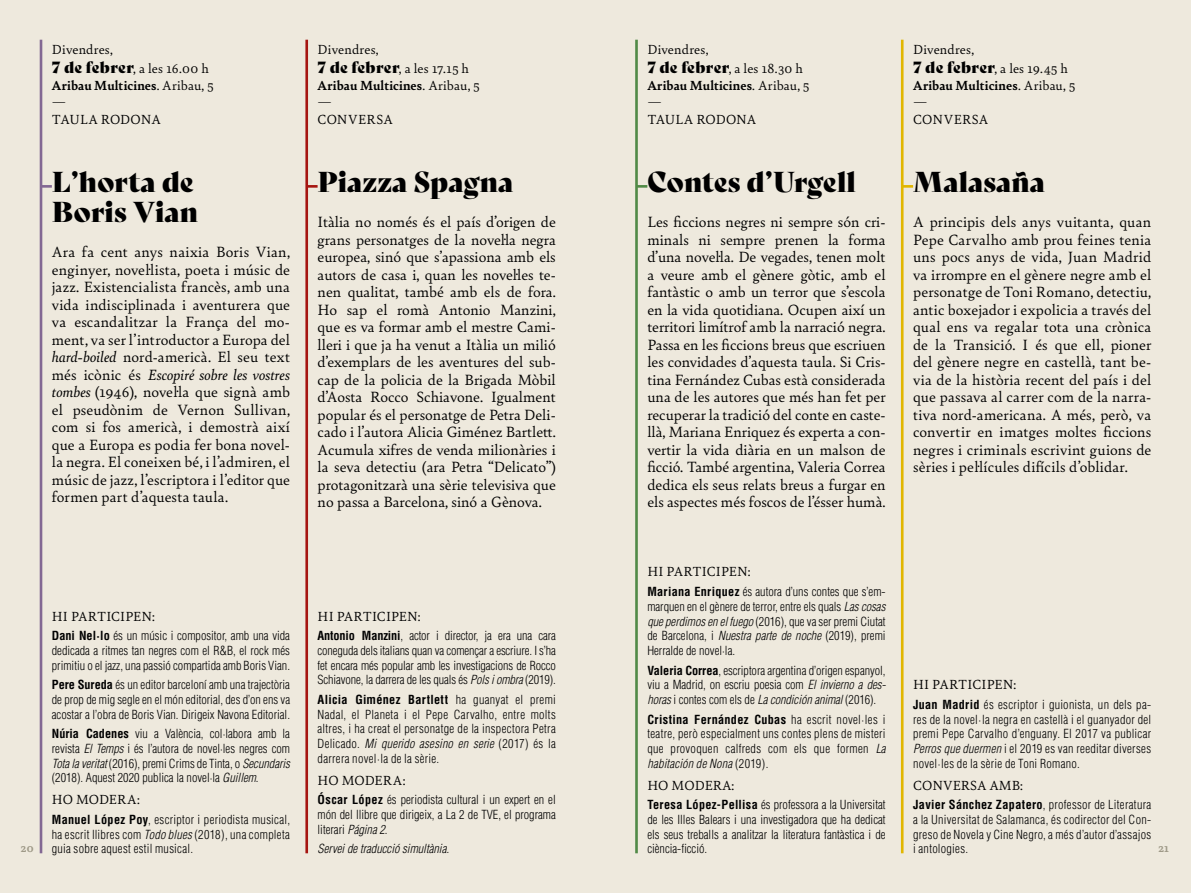
<style>
.page{position:relative;width:1191px;height:893px;background:#eee9dd}
.page>*{position:absolute;margin:0;border:0;box-sizing:border-box;transform-origin:0 0}
.t1{font:28px/29.8px "Bely Display";color:#000}
.t2{font:15.75px/17.5px "Bely";color:#000;text-align:justify}
.t3{font:14px/16.8px "Bely";letter-spacing:.01em;color:#000}
.t4{font:300 condensed 12.25px/14.7px "Helvetica";color:#000;text-align:justify}
.t5{font:italic 300 condensed 12.25px "Helvetica";color:#000}
.t6{font:700 12.25px "Bely";color:#9e9987}
.s1{font-family:"Bely Display";font-size:15.75px}
.s2{font-weight:700}
.s3{font-style:italic}
</style>
<div class="page">
<hr style="left:40px;top:40px;width:2px;height:813px;background:#836893">
<hr style="left:635px;top:40px;width:3px;height:813px;background:#518a47">
<hr style="left:305px;top:40px;width:3px;height:813px;background:#a61511">
<hr style="left:901px;top:40px;width:2px;height:813px;background:#e1b600">
<svg style="left:903px;top:185px;width:10px;height:3px"></svg>
<svg style="left:42px;top:185px;width:10px;height:3px"></svg>
<svg style="left:638px;top:185px;width:9px;height:3px"></svg>
<svg style="left:308px;top:185px;width:9px;height:3px"></svg>
<p class="t3" style="left:52px;top:39px;width:158px;line-height:18.9px">Divendres,<br><span class="s1">7 de febrer</span>, a les 16.00 h</p>
<p class="t3" style="left:52px;top:76px;width:163px"><span class="s2">Aribau Multicines</span>. Aribau, 5 —<br>TAULA RODONA</p>
<h1 class="t1" style="left:52px;top:165px;width:148px">L’horta de<br>Boris Vian</h1>
<p class="t2" style="left:52px;top:242px;width:240px">Ara fa cent anys naixia Boris Vian, enginyer, novel·lista, poeta i músic de jazz. Existencialista francès, amb una vida indisciplinada i aventurera que va escandalitzar la França del mo&shy;ment, va ser l’introductor a Europa del <span class="s3">hard-boiled</span> nord-americà. El seu text més icònic és <span class="s3">Escopiré sobre les vostres tombes</span> (1946), novel·la que signà amb el pseudònim de Vernon Sullivan, com si fos americà, i demostrà així que a Europa es podia fer bona novel· la negra. El coneixen bé, i l’admiren, el músic de jazz, l’escriptora i l’editor que formen part d’aquesta taula.</p>
<p class="t3" style="left:317px;top:39px;width:153px;line-height:18.9px">Divendres,<br><span class="s1">7 de febrer</span>, a les 17.15 h</p>
<p class="t3" style="left:317px;top:76px;width:163px"><span class="s2">Aribau Multicines</span>. Aribau, 5 —<br>CONVERSA</p>
<h1 class="t1" style="left:317px;top:165px;width:197px">Piazza Spagna</h1>
<p class="t2" style="left:317px;top:213px;width:240px">Itàlia no només és el país d’origen de grans personatges de la novel·la negra europea, sinó que s’apassiona amb els autors de casa i, quan les novel·les te&shy;nen qualitat, també amb els de fora.<br>Ho sap el romà Antonio Manzini, que es va formar amb el mestre Cami&shy;lleri i que ja ha venut a Itàlia un milió d’exemplars de les aventures del sub&shy;cap de la policia de la Brigada Mòbil d’Aosta Rocco Schiavone. Igualment popular és el personatge de Petra Deli&shy;cado i l’autora Alicia Giménez Bartlett.<br>Acumula xifres de venda milionàries i la seva detectiu (ara Petra “Delicato”) protagonitzarà una sèrie televisiva que no passa a Barcelona, sinó a Gènova.</p>
<p class="t3" style="left:647px;top:39px;width:157px;line-height:18.9px">Divendres,<br><span class="s1">7 de febrer</span>, a les 18.30 h</p>
<p class="t3" style="left:647px;top:76px;width:163px"><span class="s2">Aribau Multicines</span>. Aribau, 5 —<br>TAULA RODONA</p>
<h1 class="t1" style="left:647px;top:165px;width:210px">Contes d’Urgell</h1>
<p class="t2" style="left:647px;top:213px;width:240px">Les ficcions negres ni sempre són cri&shy;minals ni sempre prenen la forma d’una novel·la. De vegades, tenen molt a veure amb el gènere gòtic, amb el fantàstic o amb un terror que s’escola en la vida quotidiana. Ocupen així un territori limítrof amb la narració negra.<br>Passa en les ficcions breus que escriuen les convidades d’aquesta taula. Si Cris&shy;tina Fernández Cubas està considerada una de les autores que més han fet per recuperar la tradició del conte en caste&shy;llà, Mariana Enriquez és experta a con&shy;vertir la vida diària en un malson de ficció. També argentina, Valeria Correa dedica els seus relats breus a furgar en els aspectes més foscos de l’ésser humà.</p>
<p class="t3" style="left:913px;top:39px;width:156px;line-height:18.9px">Divendres,<br><span class="s1">7 de febrer</span>, a les 19.45 h</p>
<p class="t3" style="left:913px;top:76px;width:163px"><span class="s2">Aribau Multicines</span>. Aribau, 5 —<br>CONVERSA</p>
<h1 class="t1" style="left:913px;top:165px;width:134px">Malasaña</h1>
<p class="t2" style="left:913px;top:213px;width:240px">A principis dels anys vuitanta, quan Pepe Carvalho amb prou feines tenia uns pocs anys de vida, Juan Madrid va irrompre en el gènere negre amb el personatge de Toni Romano, detectiu, antic boxejador i expolicia a través del qual ens va regalar tota una crònica de la Transició. I és que ell, pioner del gènere negre en castellà, tant be&shy;via de la història recent del país i del que passava al carrer com de la narra&shy;tiva nord-americana. A més, però, va convertir en imatges moltes ficcions negres i criminals escrivint guions de sèries i pel·lícules difícils d’oblidar.</p>
<p class="t3" style="left:647px;top:563px;width:105px">HI PARTICIPEN:</p>
<p class="t4" style="left:647px;top:584px;width:240px"><span class="s2">Mariana Enriquez</span> és autora d’uns contes que s’em&shy;marquen en el gènere de terror, entre els quals <span class="s3">Las cosas que perdimos en el fuego</span> (2016), que va ser premi Ciutat de Barcelona, i <span class="s3">Nuestra parte de noche</span> (2019), premi Herralde de novel·la.</p>
<p class="t4" style="left:647px;top:663px;width:240px"><span class="s2">Valeria Correa</span>, escriptora argentina d’origen espanyol, viu a Madrid, on escriu poesia com <span class="s3">El invierno a des&shy;horas</span> i contes com els de <span class="s3">La condición animal</span> (2016).</p>
<p class="t4" style="left:647px;top:712px;width:240px"><span class="s2">Cristina Fernández Cubas</span> ha escrit novel·les i teatre, però especialment uns contes plens de misteri que provoquen calfreds com els que formen <span class="s3">La habitación de Nona</span> (2019).</p>
<p class="t3" style="left:647px;top:776px;width:88px">HO MODERA:</p>
<p class="t4" style="left:647px;top:797px;width:240px"><span class="s2">Teresa López-Pellisa</span> és professora a la Universitat de les Illes Balears i una investigadora que ha dedicat els seus treballs a analitzar la literatura fantàstica i de ciència-ficció.</p>
<p class="t3" style="left:52px;top:607px;width:105px">HI PARTICIPEN:</p>
<p class="t4" style="left:52px;top:628px;width:240px"><span class="s2">Dani Nel·lo</span> és un músic i compositor, amb una vida dedicada a ritmes tan negres com el R&amp;B, el rock més primitiu o el jazz, una passió compartida amb Boris Vian.</p>
<p class="t4" style="left:52px;top:677px;width:240px"><span class="s2">Pere Sureda</span> és un editor barceloní amb una trajectòria de prop de mig segle en el món editorial, des d’on ens va acostar a l’obra de Boris Vian. Dirigeix Navona Editorial.</p>
<p class="t4" style="left:52px;top:726px;width:240px"><span class="s2">Núria Cadenes</span> viu a València, col·labora amb la revista <span class="s3">El Temps</span> i és l’autora de novel·les negres com <span class="s3">Tota la veritat</span> (2016), premi Crims de Tinta, o <span class="s3">Secundaris </span>(2018). Aquest 2020 publica la novel·la <span class="s3">Guillem</span>.</p>
<p class="t3" style="left:52px;top:790px;width:89px">HO MODERA:</p>
<p class="t4" style="left:52px;top:812px;width:240px"><span class="s2">Manuel López Poy</span>, escriptor i periodista musical, ha escrit llibres com <span class="s3">Todo blues</span> (2018), una completa guia sobre aquest estil musical.</p>
<p class="t3" style="left:317px;top:607px;width:105px">HI PARTICIPEN:</p>
<p class="t4" style="left:317px;top:628px;width:240px"><span class="s2">Antonio Manzini</span>, actor i director, ja era una cara coneguda dels italians quan va començar a escriure. I s’ha fet encara més popular amb les investigacions de Rocco Schiavone, la darrera de les quals és <span class="s3">Pols i ombra</span> (2019).</p>
<p class="t4" style="left:317px;top:692px;width:240px"><span class="s2">Alicia Giménez Bartlett</span> ha guanyat el premi Nadal, el Planeta i el Pepe Carvalho, entre molts altres, i ha creat el personatge de la inspectora Petra Delicado. <span class="s3">Mi querido asesino en serie</span> (2017) és la darrera novel·la de la sèrie.</p>
<p class="t3" style="left:317px;top:771px;width:89px">HO MODERA:</p>
<p class="t4" style="left:317px;top:792px;width:240px"><span class="s2">Óscar López</span> és periodista cultural i un expert en el món del llibre que dirigeix, a La 2 de TVE, el programa literari <span class="s3">Página 2</span>.</p>
<p class="t5" style="left:317px;top:841px;width:133px">Servei de traducció simultània.</p>
<p class="t3" style="left:913px;top:675px;width:105px">HI PARTICIPEN:</p>
<p class="t4" style="left:913px;top:697px;width:240px"><span class="s2">Juan Madrid</span> és escriptor i guionista, un dels pa&shy;res de la novel·la negra en castellà i el guanyador del premi Pepe Carvalho d’enguany. El 2017 va publicar <span class="s3">Perros que duermen</span> i el 2019 es van reeditar diverses novel·les de la sèrie de Toni Romano.</p>
<p class="t3" style="left:913px;top:776px;width:111px">CONVERSA AMB:</p>
<p class="t4" style="left:913px;top:797px;width:240px"><span class="s2">Javier Sánchez Zapatero</span>, professor de Literatura a la Universitat de Salamanca, és codirector del Con&shy;greso de Novela y Cine Negro, a més d’autor d’assajos i antologies.</p>
<p class="t6" style="left:21px;top:839px;width:14px">20</p>
<p class="t6" style="left:1158px;top:839px;width:12px">21</p>
</div>
